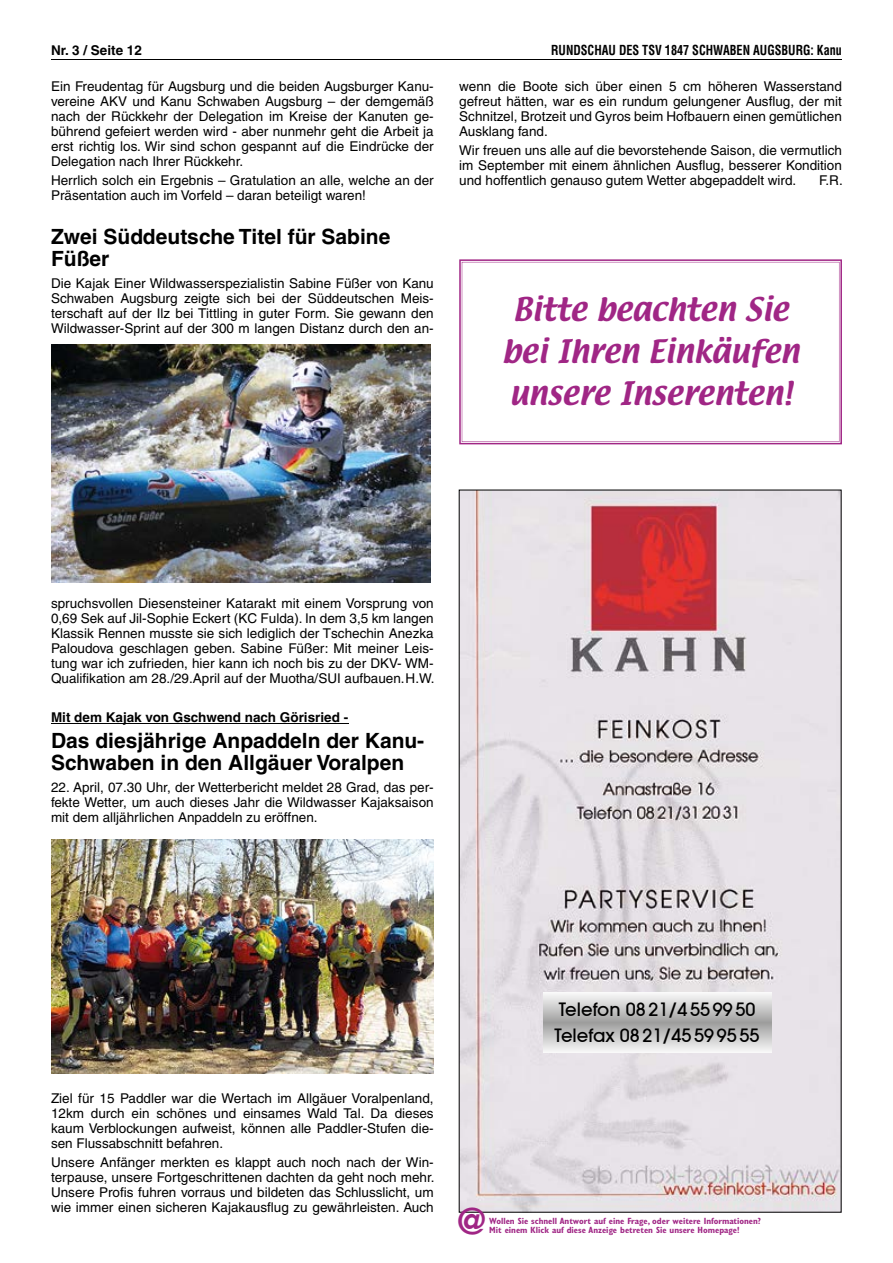
<style>
.page{position:relative;width:893px;height:1263px;background:#fff}
.page>*{position:absolute;margin:0;border:0;box-sizing:border-box;transform-origin:0 0}
.t1{font:700 36px "Helvetica";color:#a02685}
.t2{font:28.5px/42px "Textile";color:#a02685;text-align:center}
.t3{font:700 21px/22.5px "Helvetica";color:#000}
.t4{font:500 18px/25.5px "Avant Garde";color:#000}
.t5{font:13.5px/15px "Helvetica";color:#000;text-align:justify}
.t6{font:700 13.5px "Helvetica";color:#000}
.t7{font:700 condensed 13.5px "Helvetica";color:#000;scale:.9 1}
.t8{font:700 condensed 9px/9px "Gill Sans";color:#a02685}
</style>
<div class="page">
<hr style="left:51px;top:59px;width:791px;height:1px;background:#000">
<hr style="left:51px;top:723px;width:297px;height:1px;background:#000">
<img style="left:51px;top:344px;width:380px;height:239px">
<img style="left:51px;top:840px;width:383px;height:234px">
<img style="left:461px;top:492px;width:378px;height:718px">
<div style="left:543px;top:992px;width:228px;height:61px;background:#f1f1f1"></div>
<div style="left:543px;top:998px;width:228px;height:50px;background:#ebebeb"></div>
<div style="left:543px;top:999px;width:228px;height:47px;background:#e6e6e6"></div>
<div style="left:543px;top:1001px;width:228px;height:44px;background:#e2e2e2"></div>
<div style="left:543px;top:1002px;width:228px;height:41px;background:#ddd"></div>
<div style="left:543px;top:1004px;width:228px;height:38px;background:#dadad9"></div>
<div style="left:543px;top:1005px;width:228px;height:36px;background:#d6d6d6"></div>
<div style="left:543px;top:1006px;width:228px;height:33px;background:#d1d1d1"></div>
<div style="left:543px;top:1008px;width:228px;height:30px;background:#cdcdcd"></div>
<div style="left:543px;top:1009px;width:228px;height:27px;background:#c7c7c7"></div>
<div style="left:543px;top:1011px;width:228px;height:23px;background:#c1c1c1"></div>
<div style="left:543px;top:1012px;width:228px;height:21px;background:#bebebd"></div>
<div style="left:543px;top:1013px;width:228px;height:19px;background:#bbbaba"></div>
<div style="left:543px;top:1015px;width:228px;height:15px;background:#b4b4b4"></div>
<div style="left:543px;top:1017px;width:228px;height:12px;background:#b0b0b0"></div>
<div style="left:543px;top:1018px;width:228px;height:10px;background:#adadac"></div>
<div style="left:543px;top:1019px;width:228px;height:7px;background:#a7a7a7"></div>
<div style="left:543px;top:1020px;width:228px;height:5px;background:#a4a4a3"></div>
<hr style="left:543px;top:1021px;width:228px;height:3px;background:#a0a0a0">
<hr style="left:543px;top:1022px;width:228px;height:1px;background:#9d9d9c">
<svg style="left:459px;top:259px;width:383px;height:185px;background:#c882b8"></svg>
<svg style="left:462px;top:262px;width:377px;height:180px"></svg>
<p class="t6" style="left:51px;top:42px;width:92px">Nr. 3 / Seite 12</p>
<p class="t7" style="left:551px;top:42px;width:325px">RUNDSCHAU DES TSV 1847 SCHWABEN AUGSBURG: Kanu</p>
<p class="t5" style="left:51px;top:79px;width:384px">Ein Freudentag für Augsburg und die beiden Augsburger Kanu&shy;vereine AKV und Kanu Schwaben Augsburg – der demgemäß nach der Rückkehr der Delegation im Kreise der Kanuten ge&shy;bührend gefeiert werden wird - aber nunmehr geht die Arbeit ja erst richtig los. Wir sind schon gespannt auf die Eindrücke der Delegation nach Ihrer Rückkehr.</p>
<p class="t5" style="left:51px;top:172px;width:384px">Herrlich solch ein Ergebnis – Gratulation an alle, welche an der<br>Präsentation auch im Vorfeld – daran beteiligt waren!</p>
<h3 class="t3" style="left:51px;top:225px;width:341px">Zwei Süddeutsche Titel für Sabine<br>Füßer</h3>
<p class="t5" style="left:51px;top:276px;width:384px">Die Kajak Einer Wildwasserspezialistin Sabine Füßer von Kanu Schwaben Augsburg zeigte sich bei der Süddeutschen Meis&shy;terschaft auf der Ilz bei Tittling in guter Form. Sie gewann den Wildwasser-Sprint auf der 300 m langen Distanz durch den an-</p>
<p class="t5" style="left:459px;top:79px;width:384px">wenn die Boote sich über einen 5 cm höheren Wasserstand gefreut hätten, war es ein rundum gelungener Ausflug, der mit Schnitzel, Brotzeit und Gyros beim Hofbauern einen gemütlichen Ausklang fand.</p>
<p class="t5" style="left:459px;top:142px;width:384px">Wir freuen uns alle auf die bevorstehende Saison, die vermutlich im September mit einem ähnlichen Ausflug, besserer Kondition und hoffentlich genauso gutem Wetter abgepaddelt wird.</p>
<p class="t5" style="left:819px;top:172px;width:25px">F.R.</p>
<h2 class="t2" style="left:502px;top:289px;width:299px">Bitte beachten Sie bei Ihren Einkäufen unsere Inserenten!</h2>
<p class="t5" style="left:51px;top:596px;width:385px">spruchsvollen Diesensteiner Katarakt mit einem Vorsprung von 0,69 Sek auf Jil-Sophie Eckert (KC Fulda). In dem 3,5 km langen Klassik Rennen musste sie sich lediglich der Tschechin Anezka Paloudova geschlagen geben. Sabine Füßer: Mit meiner Leis&shy;tung war ich zufrieden, hier kann ich noch bis zu der DKV- WM-Qualifikation am 28./29.April auf der Muotha/SUI aufbauen. H.W.</p>
<p class="t6" style="left:51px;top:709px;width:299px">Mit dem Kajak von Gschwend nach Görisried -</p>
<h3 class="t3" style="left:51px;top:729px;width:375px">Das diesjährige Anpaddeln der Kanu-<br>Schwaben in den Allgäuer Voralpen</h3>
<p class="t5" style="left:51px;top:779px;width:384px">22. April, 07.30 Uhr, der Wetterbericht meldet 28 Grad, das per&shy;fekte Wetter, um auch dieses Jahr die Wildwasser Kajaksaison mit dem alljährlichen Anpaddeln zu eröffnen.</p>
<p class="t5" style="left:51px;top:1091px;width:384px">Ziel für 15 Paddler war die Wertach im Allgäuer Voralpenland, 12km durch ein schönes und einsames Wald Tal. Da dieses kaum Verblockungen aufweist, können alle Paddler-Stufen die&shy;sen Flussabschnitt befahren.</p>
<p class="t5" style="left:51px;top:1154px;width:385px">Unsere Anfänger merkten es klappt auch noch nach der Win&shy;terpause, unsere Fortgeschrittenen dachten da geht noch mehr.<br>Unsere Profis fuhren vorraus und bildeten das Schlusslicht, um wie immer einen sicheren Kajakausflug zu gewährleisten. Auch</p>
<h3 class="t4" style="left:555px;top:997px;width:206px">Telefon 08 21/4 55 99 50<br>Telefax 08 21/45 59 95 55</h3>
<h1 class="t1" style="left:454px;top:1199px;width:37px">@</h1>
<p class="t8" style="left:489px;top:1216px;width:273px">Wollen Sie schnell Antwort auf eine Frage, oder weitere Informationen?<br>Mit einem Klick auf diese Anzeige betreten Sie unsere Homepage!</p>
</div>
